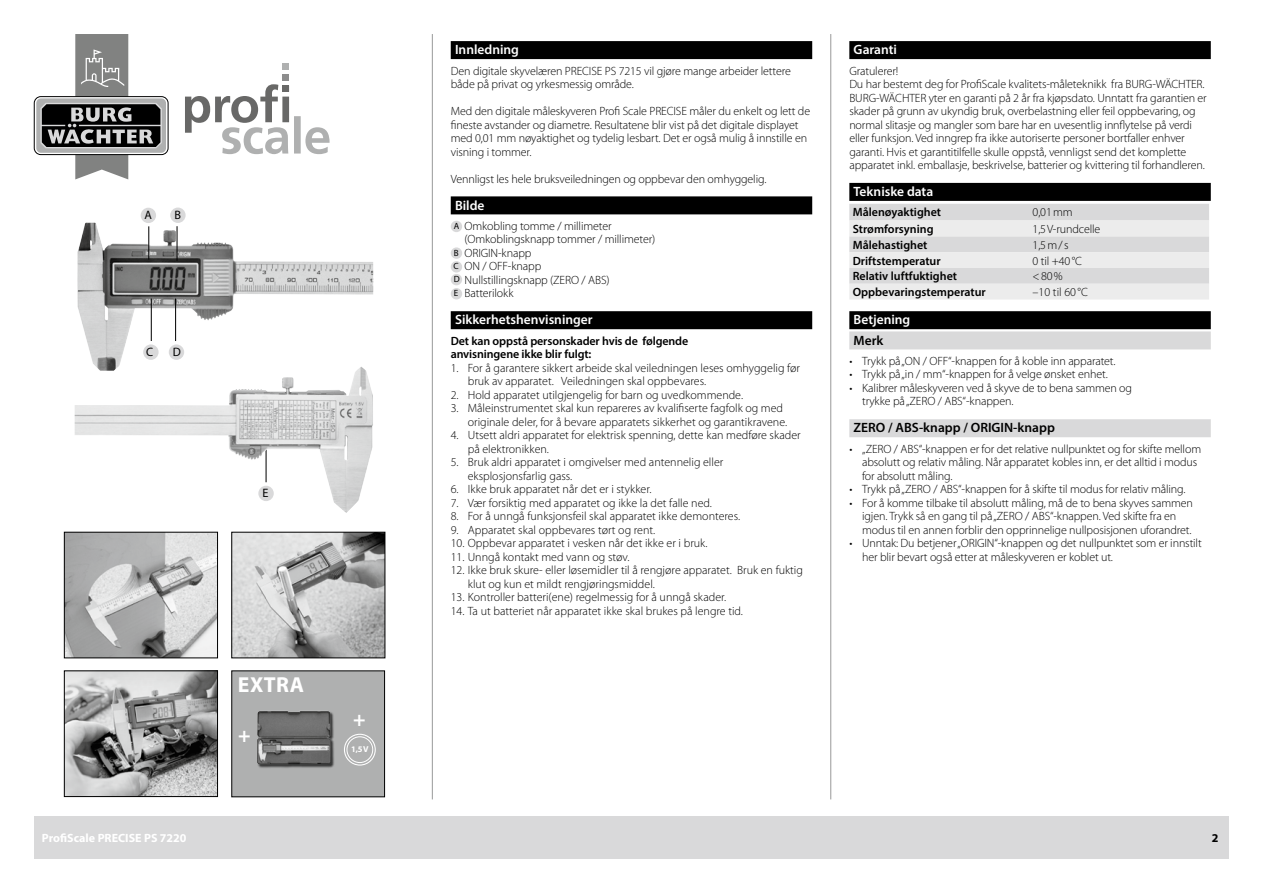
<style>
.page{position:relative;width:1263px;height:893px;background:#fff}
.page>*{position:absolute;margin:0;border:0;box-sizing:border-box;transform-origin:0 0}
.t1{font:700 21.75px "Myriad Pro";letter-spacing:.025em;color:#fff}
.t2{font:700 21px "Myriad Pro";color:#fff}
.t3{font:600 13.5px "Myriad Pro";color:#fff}
.t4{font:600 13.5px "Myriad Pro";color:#000}
.t5{font:12.15px "Myriad Pro";color:#000}
.t6{font:300 12px/13.5px "Myriad Pro";letter-spacing:-.01em;color:#000}
.t7{font:600 12px/13.5px "Myriad Pro";color:#000}
.t8{font:700 12px "Myriad Pro";color:#fff}
.t9{font:700 12px "Myriad Pro";color:#000}
.t10{font:700 8.55px "Myriad Pro";color:#fff}
.s1{font-weight:400;font-size:9px}
</style>
<div class="page">
<hr style="left:432px;top:34px;width:1px;height:765px;background:#989999">
<hr style="left:830px;top:34px;width:1px;height:765px;background:#989999">
<div style="left:34px;top:816px;width:1195px;height:43px;background:#d9d9da"></div>
<div style="left:34px;top:96px;width:134px;height:59px;border:1px solid #000;border-radius:7px"></div>
<div style="left:36px;top:98px;width:130px;height:55px;background:#afb0b0;border-radius:5px"></div>
<svg style="left:40px;top:34px;width:122px;height:145px"></svg>
<img style="left:66px;top:672px;width:150px;height:123px">
<div style="left:64px;top:670px;width:154px;height:127px;border:1px solid #000"></div>
<img style="left:233px;top:534px;width:150px;height:122px">
<div style="left:231px;top:532px;width:154px;height:126px;border:1px solid #000"></div>
<img style="left:66px;top:534px;width:150px;height:122px">
<div style="left:64px;top:532px;width:154px;height:126px;border:1px solid #000"></div>
<div style="left:232px;top:671px;width:153px;height:126px;background:#afb0b0"></div>
<div style="left:257px;top:711px;width:78px;height:57px;background:#000;opacity:.7"></div>
<img style="left:257px;top:711px;width:74px;height:53px">
<div style="left:344px;top:734px;width:32px;height:32px;border:1px solid #fff;border-radius:50%"></div>
<div style="left:347px;top:736px;width:26px;height:27px;border:1px solid #fff;border-radius:50%"></div>
<img style="left:77px;top:223px;width:296px;height:144px">
<div style="left:143px;top:344px;width:16px;height:16px;background:#d9d9da;border-radius:50%"></div>
<hr style="left:148px;top:226px;width:1px;height:34px;background:#000">
<hr style="left:177px;top:226px;width:1px;height:35px;background:#000">
<hr style="left:151px;top:299px;width:1px;height:42px;background:#000">
<hr style="left:175px;top:299px;width:1px;height:42px;background:#000">
<div style="left:169px;top:344px;width:15px;height:16px;background:#d9d9da;border-radius:50%"></div>
<div style="left:141px;top:208px;width:15px;height:15px;background:#d9d9da;border-radius:50%"></div>
<div style="left:170px;top:208px;width:16px;height:15px;background:#d9d9da;border-radius:50%"></div>
<img style="left:75px;top:367px;width:298px;height:146px">
<div style="left:258px;top:486px;width:16px;height:15px;background:#d9d9da;border-radius:50%"></div>
<div style="left:282px;top:75px;width:7px;height:6px;background:#8d8d8d"></div>
<div style="left:282px;top:63px;width:7px;height:7px;background:#afb0b0"></div>
<svg style="left:185px;top:84px;width:145px;height:70px"></svg>
<div style="left:451px;top:41px;width:361px;height:18px;background:#000"></div>
<div style="left:451px;top:196px;width:361px;height:18px;background:#000"></div>
<div style="left:451px;top:311px;width:361px;height:18px;background:#000"></div>
<div style="left:451px;top:221px;width:11px;height:11px;background:#d9d9da;border-radius:50%"></div>
<div style="left:451px;top:247px;width:11px;height:12px;background:#d9d9da;border-radius:50%"></div>
<div style="left:451px;top:261px;width:11px;height:12px;background:#d9d9da;border-radius:50%"></div>
<div style="left:451px;top:274px;width:11px;height:11px;background:#d9d9da;border-radius:50%"></div>
<div style="left:451px;top:288px;width:11px;height:11px;background:#d9d9da;border-radius:50%"></div>
<div style="left:849px;top:41px;width:362px;height:18px;background:#000"></div>
<div style="left:849px;top:183px;width:362px;height:18px;background:#000"></div>
<div style="left:849px;top:311px;width:362px;height:18px;background:#000"></div>
<div style="left:849px;top:331px;width:362px;height:18px;background:#d9d9da"></div>
<div style="left:849px;top:419px;width:362px;height:18px;background:#d9d9da"></div>
<svg style="left:849px;top:204px;width:360px;height:96px;background:#e3e3e3"></svg>
<p class="t5" style="left:144px;top:207px;width:9px">A</p>
<p class="t5" style="left:174px;top:207px;width:8px">B</p>
<p class="t5" style="left:146px;top:344px;width:9px">C</p>
<p class="t5" style="left:173px;top:344px;width:10px">D</p>
<p class="t5" style="left:263px;top:485px;width:8px">E</p>
<h1 class="t1" style="left:238px;top:671px;width:68px">EXTRA</h1>
<h2 class="t2" style="left:238px;top:721px;width:14px">+</h2>
<h2 class="t2" style="left:353px;top:705px;width:14px">+</h2>
<p class="t10" style="left:351px;top:744px;width:19px">1,5V</p>
<p class="t3" style="left:455px;top:41px;width:66px">Innledning</p>
<p class="t6" style="left:451px;top:64px;width:342px">Den digitale skyvelæren PRECISE PS 7215 vil gjøre mange arbeider lettere både på privat og yrkesmessig område.</p>
<p class="t6" style="left:451px;top:104px;width:361px">Med den digitale måleskyveren Profi Scale PRECISE måler du enkelt og lett de fineste avstander og diametre. Resultatene blir vist på det digitale displayet med 0,01 mm nøyaktighet og tydelig lesbart. Det er også mulig å innstille en visning i tommer.</p>
<p class="t6" style="left:451px;top:172px;width:317px">Vennligst les hele bruksveiledningen og oppbevar den omhyggelig.</p>
<p class="t3" style="left:455px;top:196px;width:31px">Bilde</p>
<p class="t6" style="left:454px;top:219px;width:159px"><span class="s1">A</span> Omkobling tomme / millimeter</p>
<p class="t6" style="left:464px;top:232px;width:192px">(Omkoblingsknapp tommer / millimeter)</p>
<p class="t6" style="left:454px;top:246px;width:79px"><span class="s1">B</span> ORIGIN-knapp</p>
<p class="t6" style="left:454px;top:259px;width:89px"><span class="s1">C</span> ON / OFF-knapp</p>
<p class="t6" style="left:454px;top:273px;width:157px"><span class="s1">D</span> Nullstillingsknapp (ZERO / ABS)</p>
<p class="t6" style="left:454px;top:286px;width:61px"><span class="s1">E</span> Batterilokk</p>
<p class="t3" style="left:455px;top:311px;width:139px">Sikkerhetshenvisninger</p>
<p class="t7" style="left:451px;top:334px;width:239px">Det kan oppstå personskader hvis de følgende anvisningene ikke blir fulgt:</p>
<p class="t6" style="left:468px;top:361px;width:334px;text-indent:-17px">1. For å garantere sikkert arbeide skal veiledningen leses omhyggelig før bruk av apparatet. Veiledningen skal oppbevares.</p>
<p class="t6" style="left:451px;top:388px;width:294px">2. Hold apparatet utilgjengelig for barn og uvedkommende.</p>
<p class="t6" style="left:468px;top:401px;width:321px;text-indent:-17px">3. Måleinstrumentet skal kun repareres av kvalifiserte fagfolk og med originale deler, for å bevare apparatets sikkerhet og garantikravene.</p>
<p class="t6" style="left:468px;top:428px;width:335px;text-indent:-17px">4. Utsett aldri apparatet for elektrisk spenning, dette kan medføre skader på elektronikken.</p>
<p class="t6" style="left:468px;top:455px;width:257px;text-indent:-17px">5. Bruk aldri apparatet i omgivelser med antennelig eller eksplosjonsfarlig gass.</p>
<p class="t6" style="left:451px;top:482px;width:202px">6. Ikke bruk apparatet når det er i stykker.</p>
<p class="t6" style="left:451px;top:496px;width:263px">7. Vær forsiktig med apparatet og ikke la det falle ned.</p>
<p class="t6" style="left:451px;top:509px;width:291px">8. For å unngå funksjonsfeil skal apparatet ikke demonteres.</p>
<p class="t6" style="left:451px;top:523px;width:206px">9. Apparatet skal oppbevares tørt og rent.</p>
<p class="t6" style="left:451px;top:536px;width:258px">10. Oppbevar apparatet i vesken når det ikke er i bruk.</p>
<p class="t6" style="left:451px;top:550px;width:180px">11. Unngå kontakt med vann og støv.</p>
<p class="t6" style="left:468px;top:563px;width:337px;text-indent:-17px">12. Ikke bruk skure- eller løsemidler til å rengjøre apparatet. Bruk en fuktig klut og kun et mildt rengjøringsmiddel.</p>
<p class="t6" style="left:451px;top:590px;width:277px">13. Kontroller batteri(ene) regelmessig for å unngå skader.</p>
<p class="t6" style="left:451px;top:604px;width:294px">14. Ta ut batteriet når apparatet ikke skal brukes på lengre tid.</p>
<p class="t3" style="left:853px;top:41px;width:45px">Garanti</p>
<p class="t6" style="left:849px;top:64px;width:359px">Gratulerer!<br>Du har bestemt deg for ProfiScale kvalitets-måleteknikk fra BURG-WÄCHTER.<br>BURG-WÄCHTER yter en garanti på 2 år fra kjøpsdato. Unntatt fra garantien er skader på grunn av ukyndig bruk, overbelastning eller feil oppbevaring, og normal slitasje og mangler som bare har en uvesentlig innflytelse på verdi eller funksjon. Ved inngrep fra ikke autoriserte personer bortfaller enhver garanti. Hvis et garantitilfelle skulle oppstå, vennligst send det komplette apparatet inkl. emballasje, beskrivelse, batterier og kvittering til forhandleren.</p>
<p class="t3" style="left:853px;top:183px;width:81px">Tekniske data</p>
<p class="t7" style="left:853px;top:205px;width:90px">Målenøyaktighet</p>
<p class="t6" style="left:1032px;top:205px;width:42px">0,01mm</p>
<p class="t7" style="left:853px;top:222px;width:82px">Strømforsyning</p>
<p class="t6" style="left:1032px;top:222px;width:69px">1,5V-rundcelle</p>
<p class="t7" style="left:853px;top:238px;width:76px">Målehastighet</p>
<p class="t6" style="left:1032px;top:238px;width:37px">1,5m/s</p>
<p class="t7" style="left:853px;top:253px;width:89px">Driftstemperatur</p>
<p class="t6" style="left:1032px;top:254px;width:51px">0 til +40°C</p>
<p class="t7" style="left:853px;top:269px;width:106px">Relativ luftfuktighet</p>
<p class="t6" style="left:1032px;top:269px;width:32px">&lt;80%</p>
<p class="t7" style="left:853px;top:285px;width:135px">Oppbevaringstemperatur</p>
<p class="t6" style="left:1032px;top:285px;width:57px">–10 til 60 °C</p>
<p class="t3" style="left:853px;top:311px;width:58px">Betjening</p>
<p class="t4" style="left:853px;top:331px;width:31px">Merk</p>
<p class="t6" style="left:849px;top:354px;width:268px">• Trykk på „ON / OFF“-knappen for å koble inn apparatet.</p>
<p class="t6" style="left:849px;top:368px;width:260px">• Trykk på „in / mm“-knappen for å velge ønsket enhet.</p>
<p class="t6" style="left:862px;top:381px;width:271px;text-indent:-13px">• Kalibrer måleskyveren ved å skyve de to bena sammen og trykke på „ZERO / ABS“-knappen.</p>
<p class="t4" style="left:853px;top:419px;width:203px">ZERO / ABS-knapp / ORIGIN-knapp</p>
<p class="t6" style="left:862px;top:442px;width:341px;text-indent:-13px">• „ZERO / ABS“-knappen er for det relative nullpunktet og for skifte mellom absolutt og relativ måling. Når apparatet kobles inn, er det alltid i modus for absolutt måling.</p>
<p class="t6" style="left:849px;top:482px;width:338px">• Trykk på „ZERO / ABS“-knappen for å skifte til modus for relativ måling.</p>
<p class="t6" style="left:862px;top:496px;width:332px;text-indent:-13px">• For å komme tilbake til absolutt måling, må de to bena skyves sammen igjen. Trykk så en gang til på „ZERO / ABS“-knappen. Ved skifte fra en modus til en annen forblir den opprinnelige nullposisjonen uforandret.</p>
<p class="t6" style="left:862px;top:536px;width:341px;text-indent:-13px">• Unntak: Du betjener „ORIGIN“-knappen og det nullpunktet som er innstilt her blir bevart også etter at måleskyveren er koblet ut.</p>
<p class="t8" style="left:42px;top:830px;width:146px">ProfiScale PRECISE PS 7220</p>
<p class="t9" style="left:1212px;top:830px;width:8px">2</p>
</div>
